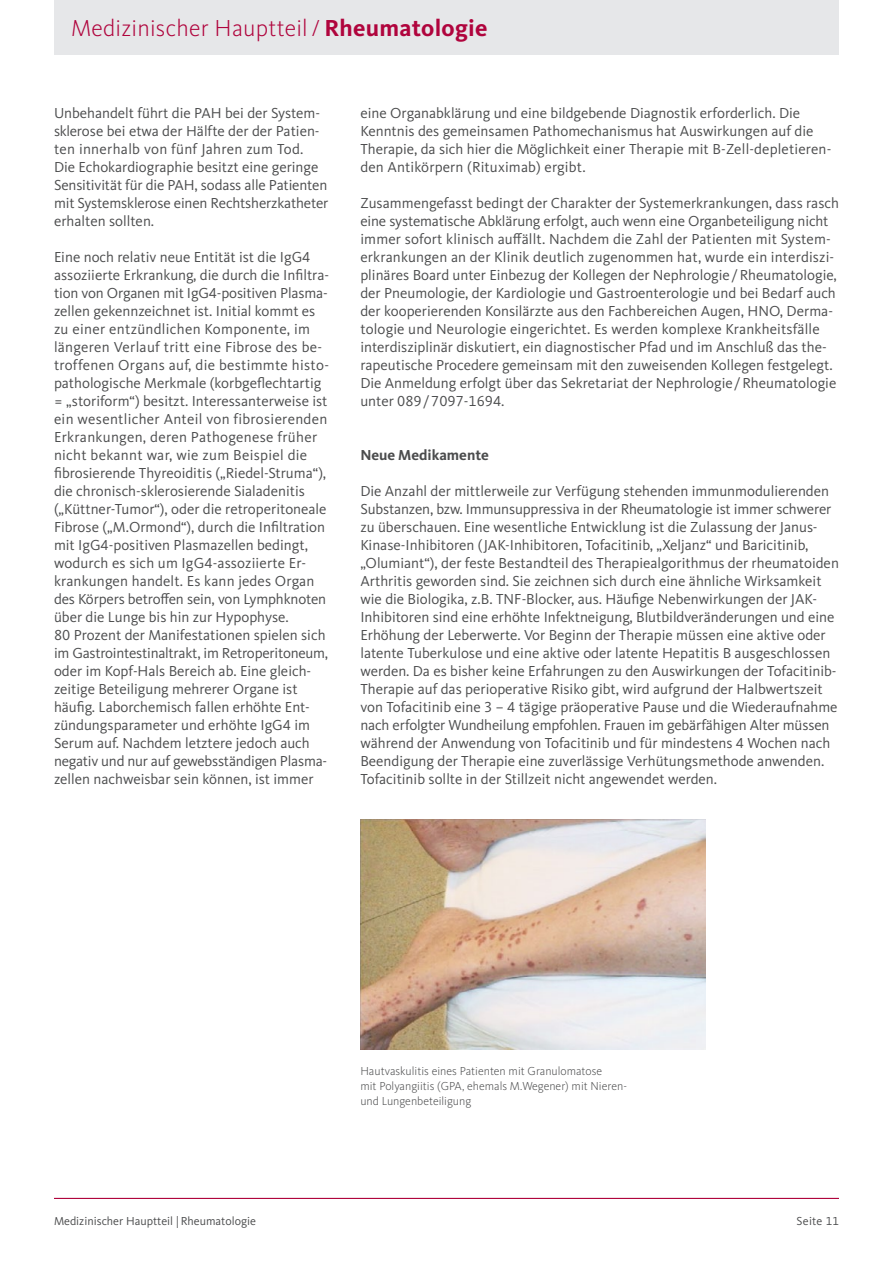
<style>
.page{position:relative;width:893px;height:1263px;background:#fff}
.page>*{position:absolute;margin:0;border:0;box-sizing:border-box;transform-origin:0 0}
.t1{font:300 24px "Kievit OT";letter-spacing:.01em;color:#b0043d}
.t2{font:15px/18px "Kievit OT";color:#4b4c4d}
.t3{font:700 15px "Kievit OT";color:#4b4c4d}
.t4{font:300 12px/15px "Kievit OT";color:#4b4c4d}
.t5{font:12px "Kievit OT";color:#4b4c4d}
.s1{font-weight:700}
</style>
<div class="page">
<img style="left:360px;top:819px;width:345px;height:230px">
<div style="left:54px;top:0;width:784px;height:54px;background:#e6e7e9"></div>
<hr style="left:54px;top:1198px;width:785px;height:1px;background:#b0043d">
<h1 class="t1" style="left:71px;top:15px;width:418px">Medizinischer Hauptteil/ <span class="s1">Rheumatologie</span></h1>
<p class="t2" style="left:54px;top:104px;width:276px">Unbehandelt führt die PAH bei der System&shy;sklerose bei etwa der Hälfte der der Patien&shy;ten innerhalb von fünf Jahren zum Tod.<br>Die Echokardiographie besitzt eine geringe Sensitivität für die PAH, sodass alle Patienten mit Systemsklerose einen Rechtsherzkatheter erhalten sollten.</p>
<p class="t2" style="left:54px;top:248px;width:277px">Eine noch relativ neue Entität ist die IgG4 assoziierte Erkrankung, die durch die Infiltra&shy;tion von Organen mit IgG4-positiven Plasma&shy;zellen gekennzeichnet ist. Initial kommt es zu einer entzündlichen Komponente, im längeren Verlauf tritt eine Fibrose des be&shy;troffenen Organs auf, die bestimmte histo&shy;pathologische Merkmale (korbgeflechtartig = „storiform“) besitzt. Interessanterweise ist ein wesentlicher Anteil von fibrosierenden Erkrankungen, deren Pathogenese früher nicht bekannt war, wie zum Beispiel die fibrosierende Thyreoiditis („Riedel-Struma“), die chronisch-sklerosierende Sialadenitis („Küttner-Tumor“), oder die retroperitoneale Fibrose („M.Ormond“), durch die Infiltration mit IgG4-positiven Plasmazellen bedingt, wodurch es sich um IgG4-assoziierte Er&shy;krankungen handelt. Es kann jedes Organ des Körpers betroffen sein, von Lymphknoten über die Lunge bis hin zur Hypophyse.<br>80 Prozent der Manifestationen spielen sich im Gastrointestinaltrakt, im Retroperitoneum, oder im Kopf-Hals Bereich ab. Eine gleich&shy;zeitige Beteiligung mehrerer Organe ist häufig. Laborchemisch fallen erhöhte Ent&shy;zündungsparameter und erhöhte IgG4 im Serum auf. Nachdem letztere jedoch auch negativ und nur auf gewebsständigen Plasma&shy;zellen nachweisbar sein können, ist immer</p>
<p class="t2" style="left:360px;top:104px;width:472px">eine Organabklärung und eine bildgebende Diagnostik erforderlich. Die Kenntnis des gemeinsamen Pathomechanismus hat Auswirkungen auf die Therapie, da sich hier die Möglichkeit einer Therapie mit B-Zell-depletieren&shy;den Antikörpern (Rituximab) ergibt.</p>
<p class="t2" style="left:360px;top:194px;width:480px">Zusammengefasst bedingt der Charakter der Systemerkrankungen, dass rasch eine systematische Abklärung erfolgt, auch wenn eine Organbeteiligung nicht immer sofort klinisch auffällt. Nachdem die Zahl der Patienten mit System&shy;erkrankungen an der Klinik deutlich zugenommen hat, wurde ein interdiszi&shy;plinäres Board unter Einbezug der Kollegen der Nephrologie /Rheumatologie, der Pneumologie, der Kardiologie und Gastroenterologie und bei Bedarf auch der kooperierenden Konsilärzte aus den Fachbereichen Augen, HNO, Derma&shy;tologie und Neurologie eingerichtet. Es werden komplexe Krankheitsfälle interdisziplinär diskutiert, ein diagnostischer Pfad und im Anschluß das the&shy;rapeutische Procedere gemeinsam mit den zuweisenden Kollegen festgelegt.<br>Die Anmeldung erfolgt über das Sekretariat der Nephrologie/Rheumatologie unter 089/7097-1694.</p>
<p class="t3" style="left:360px;top:446px;width:130px">Neue Medikamente</p>
<p class="t2" style="left:360px;top:482px;width:480px">Die Anzahl der mittlerweile zur Verfügung stehenden immunmodulierenden Substanzen, bzw. Immunsuppressiva in der Rheumatologie ist immer schwerer zu überschauen. Eine wesentliche Entwicklung ist die Zulassung der Janus-Kinase-Inhibitoren (JAK-Inhibitoren, Tofacitinib, „Xeljanz“ und Baricitinib, „Olumiant“), der feste Bestandteil des Therapiealgorithmus der rheumatoiden Arthritis geworden sind. Sie zeichnen sich durch eine ähnliche Wirksamkeit wie die Biologika, z.B. TNF-Blocker, aus. Häufige Nebenwirkungen der JAK-Inhibitoren sind eine erhöhte Infektneigung, Blutbildveränderungen und eine Erhöhung der Leberwerte. Vor Beginn der Therapie müssen eine aktive oder latente Tuberkulose und eine aktive oder latente Hepatitis B ausgeschlossen werden. Da es bisher keine Erfahrungen zu den Auswirkungen der Tofacitinib-Therapie auf das perioperative Risiko gibt, wird aufgrund der Halbwertszeit von Tofacitinib eine 3 – 4 tägige präoperative Pause und die Wiederaufnahme nach erfolgter Wundheilung empfohlen. Frauen im gebärfähigen Alter müssen während der Anwendung von Tofacitinib und für mindestens 4 Wochen nach Beendigung der Therapie eine zuverlässige Verhütungsmethode anwenden.<br>Tofacitinib sollte in der Stillzeit nicht angewendet werden.</p>
<p class="t5" style="left:54px;top:1214px;width:203px">Medizinischer Hauptteil |Rheumatologie</p>
<p class="t4" style="left:360px;top:1064px;width:268px">Hautvaskulitis eines Patienten mit Granulomatose<br>mit Polyangiitis (GPA, ehemals M.Wegener) mit Nieren&shy;und Lungenbeteiligung</p>
<p class="t5" style="left:797px;top:1214px;width:44px">Seite 11</p>
</div>
